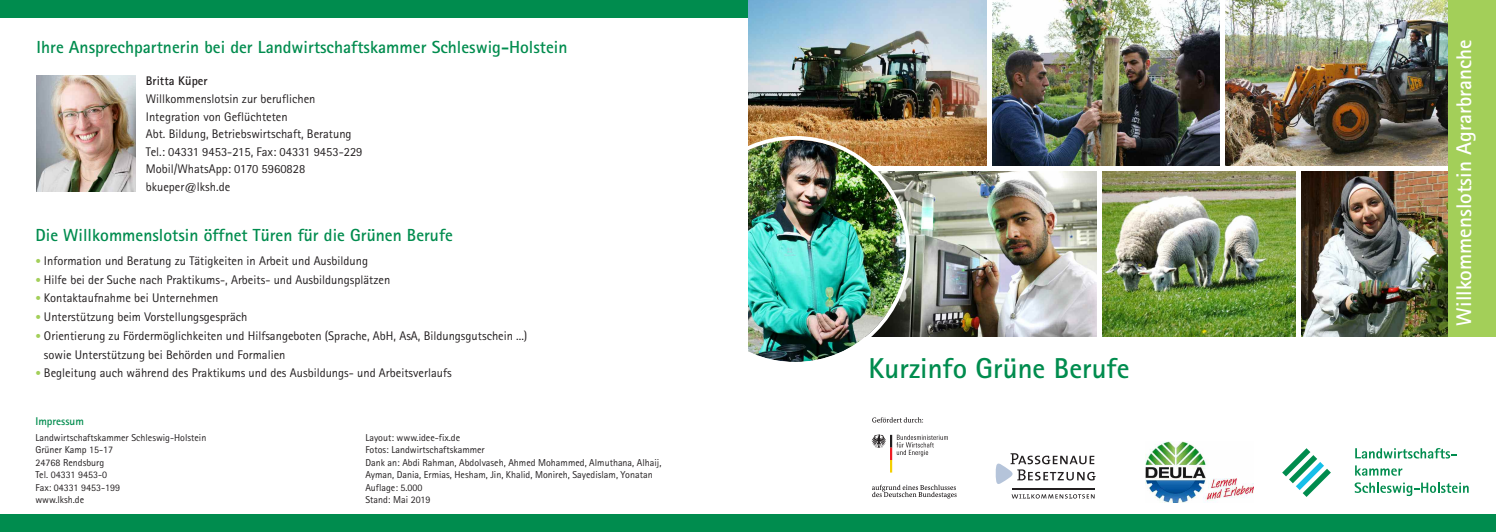
<style>
.page{position:relative;width:1496px;height:532px;background:#fff}
.page>*{position:absolute;margin:0;border:0;box-sizing:border-box;transform-origin:0 0}
.t1{font:700 28.75px "Agfa Rotis Sans Serif";color:#008c4e}
.t2{font:700 21.25px "Agfa Rotis Sans Serif";color:#fff}
.t3{font:700 17.5px "Agfa Rotis Sans Serif";color:#008c4e}
.t4{font:12.5px/17.5px "Agfa Rotis Sans Serif";color:#231f20}
.t5{font:700 12.5px "Agfa Rotis Sans Serif";color:#231f20}
.t6{font:700 11.25px "Agfa Rotis Sans Serif";color:#008c4e}
.t7{font:10px/12.5px "Agfa Rotis Sans Serif";color:#231f20}
.s1{font-size:11.25px;color:#a3cf59}
</style>
<div class="page">
<img style="left:1225px;top:0;width:222px;height:166px">
<img style="left:748px;top:0;width:238px;height:166px">
<img style="left:909px;top:171px;width:187px;height:166px">
<img style="left:1301px;top:171px;width:146px;height:166px">
<div style="left:0;top:0;width:748px;height:18px;background:#008c4e"></div>
<div style="left:0;top:514px;width:1495px;height:17px;background:#008c4e"></div>
<svg style="left:1354px;top:482px;width:114px;height:14px"></svg>
<svg style="left:1355px;top:465px;width:47px;height:10px"></svg>
<svg style="left:1355px;top:448px;width:101px;height:10px"></svg>
<svg style="left:1282px;top:448px;width:48px;height:48px"></svg>
<svg style="left:871px;top:417px;width:85px;height:81px"></svg>
<svg style="left:995px;top:453px;width:100px;height:31px"></svg>
<hr style="left:1011px;top:488px;width:83px;height:1px;background:#231f20">
<svg style="left:1011px;top:494px;width:83px;height:4px"></svg>
<img style="left:37px;top:76px;width:99px;height:115px">
<div style="left:1447px;top:0;width:48px;height:337px;background:#a3cf59"></div>
<img style="left:992px;top:0;width:227px;height:166px">
<img style="left:1102px;top:171px;width:193px;height:166px">
<img style="left:748px;top:136px;width:161px;height:226px">
<img style="left:1145px;top:441px;width:108px;height:61px">
<h3 class="t3" style="left:37px;top:41px;width:532px">Ihre Ansprechpartnerin bei der Landwirtschaftskammer Schleswig-Holstein</h3>
<p class="t5" style="left:146px;top:77px;width:63px">Britta Küper</p>
<p class="t4" style="left:146px;top:91px;width:218px">Willkommenslotsin zur beruflichen Integration von Geflüchteten<br>Abt. Bildung, Betriebswirtschaft, Beratung Tel.: 04331 9453-215, Fax: 04331 9453-229<br>Mobil/WhatsApp: 0170 5960828 bkueper@lksh.de</p>
<h3 class="t3" style="left:35px;top:228px;width:419px">Die Willkommenslotsin öffnet Türen für die Grünen Berufe</h3>
<p class="t4" style="left:35px;top:253px;width:334px"><span class="s1">•</span> Information und Beratung zu Tätigkeiten in Arbeit und Ausbildung</p>
<p class="t4" style="left:35px;top:272px;width:356px"><span class="s1">•</span> Hilfe bei der Suche nach Praktikums-, Arbeits- und Ausbildungsplätzen</p>
<p class="t4" style="left:35px;top:290px;width:185px"><span class="s1">•</span> Kontaktaufnahme bei Unternehmen</p>
<p class="t4" style="left:35px;top:309px;width:213px"><span class="s1">•</span> Unterstützung beim Vorstellungsgespräch</p>
<p class="t4" style="left:44px;top:327px;width:485px;line-height:18.8px;text-indent:-8px"><span class="s1">•</span> Orientierung zu Fördermöglichkeiten und Hilfsangeboten (Sprache, AbH, AsA, Bildungsgutschein ...) sowie Unterstützung bei Behörden und Formalien</p>
<p class="t4" style="left:35px;top:365px;width:418px"><span class="s1">•</span> Begleitung auch während des Praktikums und des Ausbildungs- und Arbeitsverlaufs</p>
<p class="t6" style="left:35px;top:417px;width:50px">Impressum</p>
<p class="t7" style="left:35px;top:432px;width:172px">Landwirtschaftskammer Schleswig-Holstein<br>Grüner Kamp 15-17<br>24768 Rendsburg<br>Tel. 04331 9453-0<br>Fax: 04331 9453-199<br>www.lksh.de</p>
<p class="t7" style="left:365px;top:431px;width:297px">Layout: www.idee-fix.de<br>Fotos: Landwirtschaftskammer<br>Dank an: Abdi Rahman, Abdolvaseh, Ahmed Mohammed, Almuthana, Alhaij, Ayman, Dania, Ermias, Hesham, Jin, Khalid, Monireh, Sayedislam, Yonatan Auflage: 5.000<br>Stand: Mai 2019</p>
<h1 class="t1" style="left:868px;top:358px;width:262px">Kurzinfo Grüne Berufe</h1>
<h2 class="t2" style="left:1456px;top:325px;width:287px;rotate:-90deg">Willkommenslotsin Agrarbranche</h2>
</div>
